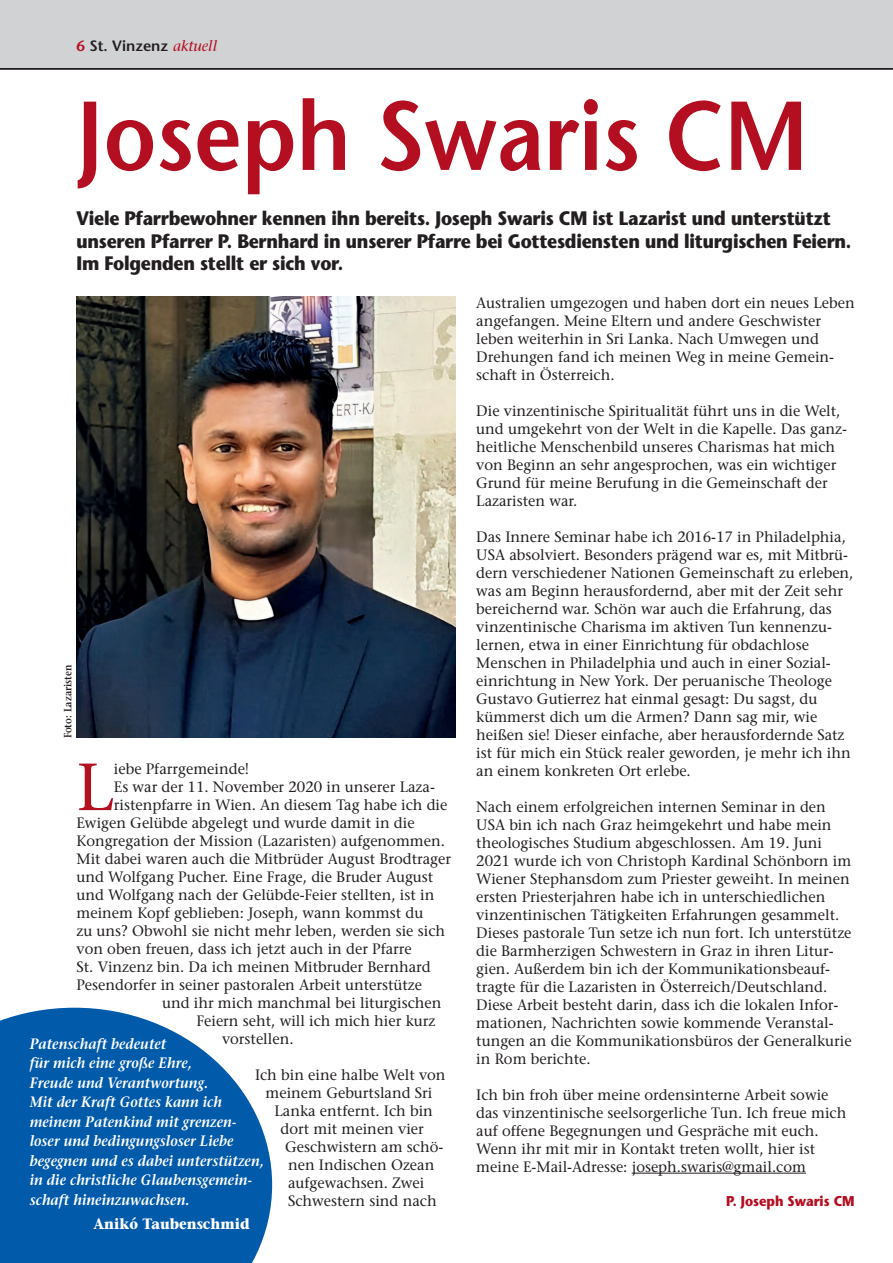
<style>
.page{position:relative;width:893px;height:1263px;background:#fff}
.page>*{position:absolute;margin:0;border:0;box-sizing:border-box;transform-origin:0 0}
.t1{font:600 97.5px "Stone Sans Std";color:#b40e21;scale:.9 1}
.t2{font:500 66.45px "Stone Serif Std";color:#b40e21}
.t3{font:700 19.5px/22.5px "Stone Sans Std";letter-spacing:-.015em;color:#231f20;scale:.9 1}
.t4{font:500 15px/18px "Stone Serif Std";color:#231f20}
.t5{font:italic 600 15px/19.5px "Stone Serif Std";color:#fff;scale:.9 1}
.t6{font:600 15px "Stone Sans Std";color:#231f20}
.t7{font:700 15px "Stone Serif Std";color:#fff;scale:.9 1}
.t8{font:500 15px "Stone Sans ITC";color:#231f20}
.t9{font:700 14.25px "Stone Sans Std";color:#b40e21;scale:.9 1}
.t10{font:600 10.5px "Stone Serif Std";color:#231f20;scale:.9 1}
.s1{color:#b40e21}
.s2{font-family:"Stone Serif Std";font-weight:500;font-style:italic;color:#b40e21}
.s3{font-family:"Stone Serif Std";font-style:italic;color:#b40e21}
</style>
<div class="page">
<hr style="left:632px;top:1173px;width:174px;height:1px;background:#231f20">
<div style="left:0;top:0;width:893px;height:68px;background:#d1d2d4"></div>
<hr style="left:0;top:68px;width:893px;height:2px;background:#231f20">
<img style="left:77px;top:297px;width:378px;height:440px">
<svg style="left:0;top:1008px;width:272px;height:255px;background:#196ab2"></svg>
<p class="t6" style="left:77px;top:37px;width:142px"><span class="s1">6</span> St. Vinzenz <span class="s2">aktuell</span></p>
<p class="t8" style="left:110px;top:37px;width:98px">Vinzenz <span class="s3">aktuel</span></p>
<h1 class="t1" style="left:77px;top:77px;width:815px">Joseph Swaris CM</h1>
<h3 class="t3" style="left:77px;top:207px;width:862px">Viele Pfarrbewohner kennen ihn bereits. Joseph Swaris CM ist Lazarist und unterstützt unseren Pfarrer P. Bernhard in unserer Pfarre bei Gottesdiensten und liturgischen Feiern.<br>Im Folgenden stellt er sich vor.</h3>
<p class="t10" style="left:62px;top:738px;width:83px;rotate:-90deg">Foto: Lazaristen</p>
<h2 class="t2" style="left:77px;top:747px;width:39px">L</h2>
<p class="t4" style="left:114px;top:760px;width:137px">iebe Pfarrgemeinde!</p>
<p class="t4" style="left:114px;top:778px;width:322px">Es war der 11. November 2020 in unserer Laza-</p>
<p class="t4" style="left:114px;top:796px;width:335px">ristenpfarre in Wien. An diesem Tag habe ich die</p>
<p class="t4" style="left:77px;top:814px;width:340px">Ewigen Gelübde abgelegt und wurde damit in die</p>
<p class="t4" style="left:77px;top:832px;width:370px">Kongregation der Mission (Lazaristen) aufgenommen.</p>
<p class="t4" style="left:77px;top:850px;width:376px">Mit dabei waren auch die Mitbrüder August Brodtrager</p>
<p class="t4" style="left:77px;top:868px;width:358px">und Wolfgang Pucher. Eine Frage, die Bruder August</p>
<p class="t4" style="left:77px;top:886px;width:359px">und Wolfgang nach der Gelübde-Feier stellten, ist in</p>
<p class="t4" style="left:77px;top:904px;width:348px">meinem Kopf geblieben: Joseph, wann kommst du</p>
<p class="t4" style="left:77px;top:922px;width:370px">zu uns? Obwohl sie nicht mehr leben, werden sie sich</p>
<p class="t4" style="left:77px;top:940px;width:337px">von oben freuen, dass ich jetzt auch in der Pfarre</p>
<p class="t4" style="left:77px;top:958px;width:356px">St. Vinzenz bin. Da ich meinen Mitbruder Bernhard</p>
<p class="t4" style="left:77px;top:976px;width:347px">Pesendorfer in seiner pastoralen Arbeit unterstütze</p>
<p class="t4" style="left:162px;top:994px;width:281px">und ihr mich manchmal bei liturgischen</p>
<p class="t4" style="left:197px;top:1012px;width:240px">Feiern seht, will ich mich hier kurz</p>
<p class="t4" style="left:222px;top:1030px;width:73px">vorstellen.</p>
<p class="t4" style="left:255px;top:1066px;width:192px">Ich bin eine halbe Welt von</p>
<p class="t4" style="left:266px;top:1084px;width:168px">meinem Geburtsland Sri</p>
<p class="t4" style="left:275px;top:1102px;width:160px">Lanka entfernt. Ich bin</p>
<p class="t4" style="left:281px;top:1120px;width:145px">dort mit meinen vier</p>
<p class="t4" style="left:285px;top:1138px;width:160px">Geschwistern am schö-</p>
<p class="t4" style="left:288px;top:1156px;width:148px">nen Indischen Ozean</p>
<p class="t4" style="left:288px;top:1174px;width:138px">aufgewachsen. Zwei</p>
<p class="t4" style="left:288px;top:1192px;width:150px">Schwestern sind nach</p>
<p class="t5" style="left:30px;top:1034px;width:262px">Patenschaft bedeutet<br>für mich eine große Ehre,<br>Freude und Verantwortung.<br>Mit der Kraft Gottes kann ich meinem Patenkind mit grenzen&shy;loser und bedingungsloser Liebe begegnen und es dabei unterstützen, in die christliche Glaubensgemein&shy;schaft hineinzuwachsen.</p>
<p class="t7" style="left:94px;top:1214px;width:175px">Anikó Taubenschmid</p>
<p class="t4" style="left:476px;top:293px;width:380px">Australien umgezogen und haben dort ein neues Leben angefangen. Meine Eltern und andere Geschwister leben weiterhin in Sri Lanka. Nach Umwegen und Drehungen fand ich meinen Weg in meine Gemein&shy;schaft in Österreich.</p>
<p class="t4" style="left:476px;top:401px;width:372px">Die vinzentinische Spiritualität führt uns in die Welt, und umgekehrt von der Welt in die Kapelle. Das ganz&shy;heitliche Menschenbild unseres Charismas hat mich von Beginn an sehr angesprochen, was ein wichtiger Grund für meine Berufung in die Gemeinschaft der Lazaristen war.</p>
<p class="t4" style="left:476px;top:527px;width:379px">Das Innere Seminar habe ich 2016-17 in Philadelphia, USA absolviert. Besonders prägend war es, mit Mitbrü&shy;dern verschiedener Nationen Gemeinschaft zu erleben, was am Beginn herausfordernd, aber mit der Zeit sehr bereichernd war. Schön war auch die Erfahrung, das vinzentinische Charisma im aktiven Tun kennenzu&shy;lernen, etwa in einer Einrichtung für obdachlose Menschen in Philadelphia und auch in einer Sozial&shy;einrichtung in New York. Der peruanische Theologe Gustavo Gutierrez hat einmal gesagt: Du sagst, du kümmerst dich um die Armen? Dann sag mir, wie heißen sie! Dieser einfache, aber herausfordernde Satz ist für mich ein Stück realer geworden, je mehr ich ihn an einem konkreten Ort erlebe.</p>
<p class="t4" style="left:476px;top:797px;width:377px">Nach einem erfolgreichen internen Seminar in den USA bin ich nach Graz heimgekehrt und habe mein theologisches Studium abgeschlossen. Am 19. Juni 2021 wurde ich von Christoph Kardinal Schönborn im Wiener Stephansdom zum Priester geweiht. In meinen ersten Priesterjahren habe ich in unterschiedlichen vinzentinischen Tätigkeiten Erfahrungen gesammelt.<br>Dieses pastorale Tun setze ich nun fort. Ich unterstütze die Barmherzigen Schwestern in Graz in ihren Litur&shy;gien. Außerdem bin ich der Kommunikationsbeauf&shy;tragte für die Lazaristen in Österreich/Deutschland.<br>Diese Arbeit besteht darin, dass ich die lokalen Infor&shy;mationen, Nachrichten sowie kommende Veranstal&shy;tungen an die Kommunikationsbüros der Generalkurie in Rom berichte.</p>
<p class="t4" style="left:476px;top:1085px;width:372px">Ich bin froh über meine ordensinterne Arbeit sowie das vinzentinische seelsorgerliche Tun. Ich freue mich auf offene Begegnungen und Gespräche mit euch.<br>Wenn ihr mit mir in Kontakt treten wollt, hier ist meine E-Mail-Adresse: joseph.swaris@gmail.com</p>
<p class="t9" style="left:726px;top:1193px;width:144px">P. Joseph Swaris CM</p>
</div>
